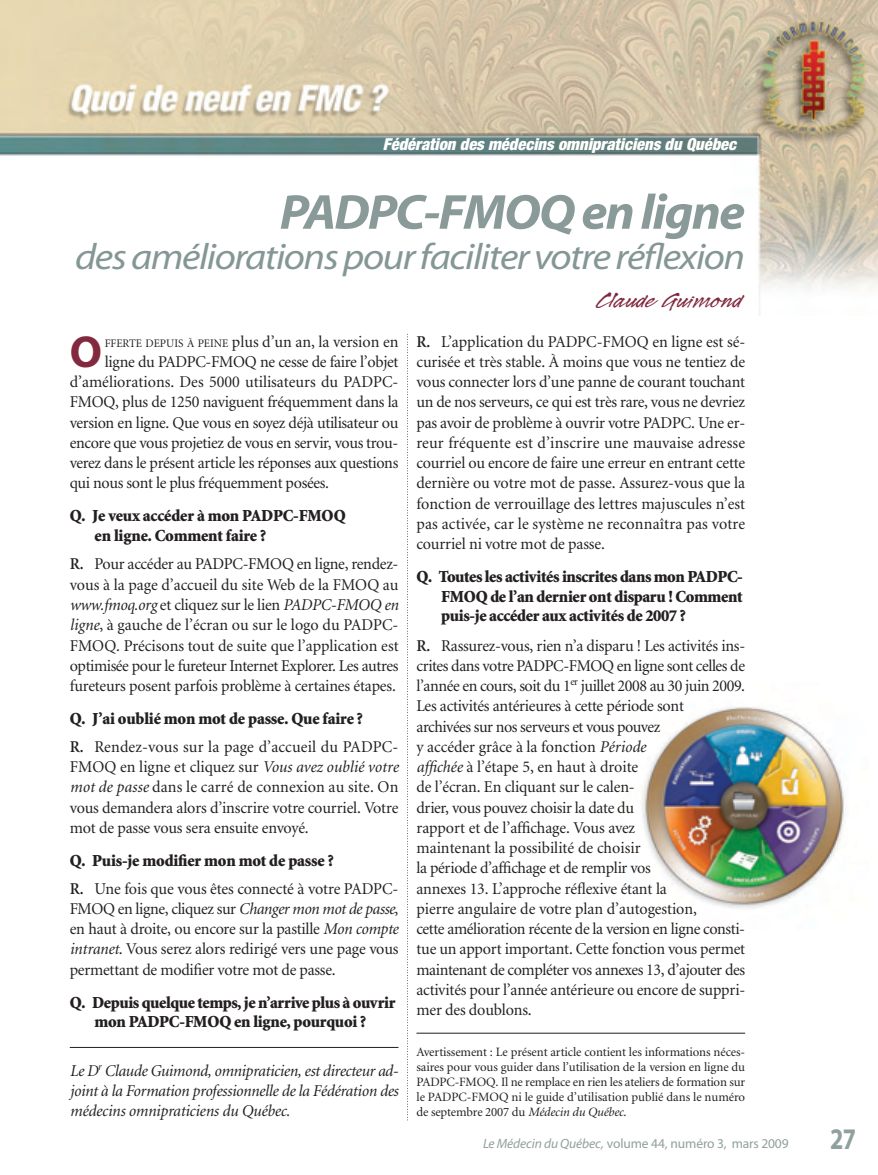
<style>
.page{position:relative;width:878px;height:1175px;background:#fff}
.page>*{position:absolute;margin:0;border:0;box-sizing:border-box;transform-origin:0 0}
.t1{font:italic 700 49.5px "Myriad";letter-spacing:-.035em;color:#8a9a99;scale:1.05 1}
.t2{font:700 45px "Myriad";color:#82293f}
.t3{font:italic 36.75px "Myriad";letter-spacing:-.035em;color:#849795;scale:1.1 1}
.t4{font:700 30px "Myriad";color:#90a09e;scale:.8 1}
.t5{font:24.75px "Legault Std";color:#82293f;scale:1.2 1}
.t6{font:900 16.8px/19.5px "Minion";letter-spacing:-.015em;color:#231f20}
.t7{font:16.5px/20.2px "Minion";letter-spacing:-.02em;color:#231f20;text-align:justify}
.t8{font:italic 16.5px/20.2px "Minion";letter-spacing:-.01em;color:#231f20;text-align:justify}
.t9{font:16.5px "Minion";color:#231f20}
.t10{font:italic 900 condensed 16.5px "Helvetica Neue";color:#fff}
.t11{font:13.5px "Myriad";letter-spacing:-.01em;color:#90a09e}
.t12{font:12.75px/15px "Minion";color:#231f20;text-align:justify}
.s1{font-size:11.55px}
.s2{font-weight:600}
.s3{font-style:italic}
</style>
<div class="page">
<img style="left:0;top:0;width:878px;height:315px">
<img style="left:641px;top:707px;width:205px;height:202px">
<svg style="left:407px;top:334px;width:1px;height:786px"></svg>
<hr style="left:70px;top:1047px;width:328px;height:1px;background:#231f20">
<hr style="left:416px;top:1032px;width:329px;height:1px;background:#231f20">
<p class="t10" style="left:383px;top:138px;width:358px">Fédération des médecins omnipraticiens du Québec</p>
<h1 class="t1" style="left:280px;top:193px;width:445px">PADPC-FMOQ en ligne</h1>
<h3 class="t3" style="left:75px;top:242px;width:610px">des améliorations pour faciliter votre réflexion</h3>
<h3 class="t5" style="left:597px;top:284px;width:123px">Claude Guimond</h3>
<h2 class="t2" style="left:70px;top:335px;width:34px">O</h2>
<p class="t9" style="left:105px;top:335px;width:295px"><span class="s1">FFERTE DEPUIS À PEINE</span> plus d’un an, la version en</p>
<p class="t7" style="left:105px;top:353px;width:295px">ligne du PADPC-FMOQ ne cesse de faire l’objet</p>
<p class="t9" style="left:70px;top:375px;width:330px">d’améliorations. Des 5000 utilisateurs du PADPC-</p>
<p class="t7" style="left:70px;top:393px;width:330px">FMOQ, plus de 1250 naviguent fréquemment dans la</p>
<p class="t7" style="left:70px;top:413px;width:330px">version en ligne. Que vous en soyez déjà utilisateur ou</p>
<p class="t7" style="left:70px;top:434px;width:330px">encore que vous projetiez de vous en servir, vous trou-</p>
<p class="t7" style="left:70px;top:454px;width:330px">verez dans le présent article les réponses aux questions</p>
<p class="t7" style="left:70px;top:474px;width:261px">qui nous sont le plus fréquemment posées.</p>
<p class="t6" style="left:95px;top:508px;width:253px;text-indent:-25px">Q. Je veux accéder à mon PADPC-FMOQ en ligne. Comment faire ?</p>
<p class="t7" style="left:70px;top:555px;width:330px"><span class="s2">R.</span> Pour accéder au PADPC-FMOQ en ligne, rendez&shy;vous à la page d’accueil du site Web de la FMOQ au <span class="s3">www.fmoq.org</span> et cliquez sur le lien <span class="s3">PADPC-FMOQ en ligne</span>, à gauche de l’écran ou sur le logo du PADPC-FMOQ. Précisons tout de suite que l’application est optimisée pour le fureteur Internet Explorer. Les autres fureteurs posent parfois problème à certaines étapes.</p>
<p class="t6" style="left:70px;top:710px;width:295px">Q. J’ai oublié mon mot de passe. Que faire ?</p>
<p class="t7" style="left:70px;top:737px;width:330px"><span class="s2">R.</span> Rendez-vous sur la page d’accueil du PADPC-FMOQ en ligne et cliquez sur <span class="s3">Vous avez oublié votre mot de passe</span> dans le carré de connexion au site. On vous demandera alors d’inscrire votre courriel. Votre mot de passe vous sera ensuite envoyé.</p>
<p class="t6" style="left:70px;top:852px;width:265px">Q. Puis-je modifier mon mot de passe ?</p>
<p class="t7" style="left:70px;top:879px;width:330px"><span class="s2">R.</span> Une fois que vous êtes connecté à votre PADPC-FMOQ en ligne, cliquez sur <span class="s3">Changer mon mot de passe</span>, en haut à droite, ou encore sur la pastille <span class="s3">Mon compte intranet</span>. Vous serez alors redirigé vers une page vous permettant de modifier votre mot de passe.</p>
<p class="t6" style="left:70px;top:994px;width:327px;text-align:center">Q. Depuis quelque temps, je n’arrive plus à ouvrir mon PADPC-FMOQ en ligne, pourquoi ?</p>
<p class="t8" style="left:70px;top:1061px;width:330px">Le D<sup>r</sup> Claude Guimond, omnipraticien, est directeur ad&shy;joint à la Formation professionnelle de la Fédération des médecins omnipraticiens du Québec.</p>
<p class="t7" style="left:416px;top:332px;width:330px"><span class="s2">R.</span> L’application du PADPC-FMOQ en ligne est sé&shy;curisée et très stable. À moins que vous ne tentiez de vous connecter lors d’une panne de courant touchant un de nos serveurs, ce qui est très rare, vous ne devriez pas avoir de problème à ouvrir votre PADPC. Une er&shy;reur fréquente est d’inscrire une mauvaise adresse courriel ou encore de faire une erreur en entrant cette dernière ou votre mot de passe. Assurez-vous que la fonction de verrouillage des lettres majuscules n’est pas activée, car le système ne reconnaîtra pas votre courriel ni votre mot de passe.</p>
<p class="t6" style="left:441px;top:568px;width:303px;text-align:justify;text-indent:-25px">Q. Toutes les activités inscrites dans mon PADPC-FMOQ de l’an dernier ont disparu ! Comment puis-je accéder aux activités de 2007 ?</p>
<p class="t7" style="left:416px;top:636px;width:330px;text-align:left"><span class="s2">R.</span> Rassurez-vous, rien n’a disparu ! Les activités ins&shy;crites dans votre PADPC-FMOQ en ligne sont celles de l’année en cours, soit du 1<sup>er</sup> juillet 2008 au 30 juin 2009.<br>Les activités antérieures à cette période sont<br>archivées sur nos serveurs et vous pouvez<br>y accéder grâce à la fonction <span class="s3">Période<br>affichée</span> à l’étape 5, en haut à droite<br>de l’écran. En cliquant sur le calen-<br>drier, vous pouvez choisir la date du<br>rapport et de l’affichage. Vous avez<br>maintenant la possibilité de choisir<br>la période d’affichage et de remplir vos<br>annexes 13. L’approche réflexive étant la<br>pierre angulaire de votre plan d’autogestion,<br>cette amélioration récente de la version en ligne consti&shy;tue un apport important. Cette fonction vous permet maintenant de compléter vos annexes 13, d’ajouter des activités pour l’année antérieure ou encore de suppri&shy;mer des doublons.</p>
<p class="t12" style="left:416px;top:1045px;width:330px">Avertissement : Le présent article contient les informations néces&shy;saires pour vous guider dans l’utilisation de la version en ligne du PADPC-FMOQ. Il ne remplace en rien les ateliers de formation sur le PADPC-FMOQ ni le guide d’utilisation publié dans le numéro de septembre 2007 du <span class="s3">Médecin du Québec</span>.</p>
<p class="t11" style="left:483px;top:1138px;width:307px"><span class="s3">Le Médecin du Québec,</span> volume 44, numéro 3, mars 2009</p>
<h3 class="t4" style="left:830px;top:1127px;width:34px">27</h3>
</div>
